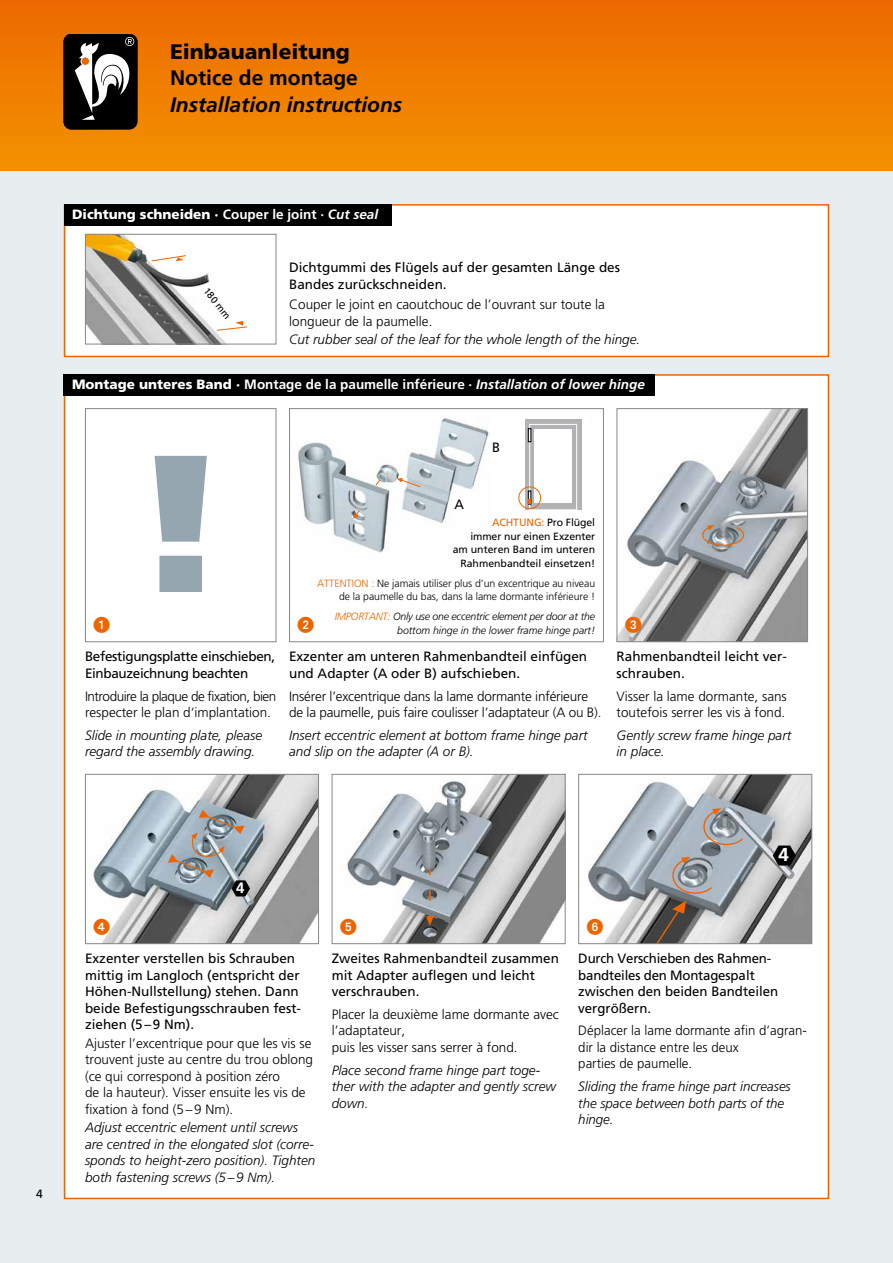
<style>
.page{position:relative;width:893px;height:1263px;background:#fff}
.page>*{position:absolute;margin:0;border:0;box-sizing:border-box;transform-origin:0 0}
.t1{font:900 195px "Frutiger";color:#95a6b0}
.t2{font:italic 700 21px "Frutiger";color:#000}
.t3{font:900 21px "Frutiger";color:#000}
.t4{font:700 21px "Frutiger";color:#000}
.t5{font:700 18.75px "Frutiger";color:#fff}
.t6{font:16.5px "European Pi One";color:#ec6502}
.t7{font:700 15px "Frutiger";color:#fff}
.t8{font:300 13.5px/16.5px "Frutiger";color:#000}
.t9{font:italic 300 13.5px/16.5px "Frutiger";color:#000}
.t10{font:13.5px/16.5px "Frutiger";color:#000}
.t11{font:700 13.5px "Frutiger";color:#fff}
.t12{font:300 13.5px/16.5px "Frutiger";letter-spacing:-.035em;color:#000}
.t13{font:13.5px/16.5px "Frutiger";letter-spacing:-.025em;color:#000}
.t14{font:900 13.5px "Frutiger";color:#fff}
.t15{font:12px "Frutiger";color:#000}
.t16{font:300 10.5px/13.5px "Frutiger";letter-spacing:-.005em;color:#000;text-align:right}
.t17{font:10.5px/13.5px "Frutiger";color:#000;text-align:right}
.t18{font:italic 300 10.5px/13.5px "Frutiger";letter-spacing:-.02em;color:#000;text-align:right}
.t19{font:9.75px "Frutiger";color:#000}
.s1{font-weight:700}
.s2{font-weight:700;font-style:italic}
.s3{font-weight:900}
.s4{font-style:italic}
.s5{color:#ec6502}
</style>
<div class="page">
<div style="left:0;top:170px;width:893px;height:1093px;background:#e8edf0"></div>
<div style="left:64px;top:374px;width:765px;height:825px;background:#fff;border:2px solid #ec6502"></div>
<div style="left:64px;top:374px;width:591px;height:21px;background:#000"></div>
<div style="left:64px;top:204px;width:765px;height:153px;background:#fff;border:2px solid #ec6502"></div>
<img style="left:87px;top:236px;width:138px;height:106px">
<svg style="left:151px;top:255px;width:96px;height:76px"></svg>
<div style="left:85px;top:234px;width:191px;height:110px;border:1px solid #878786"></div>
<div style="left:64px;top:204px;width:327px;height:21px;background:#000"></div>
<div style="left:85px;top:408px;width:191px;height:234px;border:1px solid #878786"></div>
<img style="left:298px;top:418px;width:191px;height:135px">
<svg style="left:375px;top:479px;width:6px;height:7px"></svg>
<svg style="left:397px;top:478px;width:25px;height:10px"></svg>
<svg style="left:353px;top:509px;width:8px;height:10px"></svg>
<svg style="left:525px;top:419px;width:57px;height:90px"></svg>
<div style="left:529px;top:424px;width:48px;height:86px;background:#b1b2b3;border:1px solid #fff"></div>
<div style="left:534px;top:429px;width:38px;height:74px;background:#fff"></div>
<div style="left:528px;top:428px;width:3px;height:14px;background:#fff;border:1px solid #000"></div>
<svg style="left:528px;top:491px;width:3px;height:13px"></svg>
<div style="left:519px;top:487px;width:22px;height:22px;border:1px solid #ec6502;border-radius:50%"></div>
<div style="left:289px;top:408px;width:315px;height:234px;border:1px solid #878786"></div>
<img style="left:619px;top:410px;width:187px;height:230px">
<svg style="left:702px;top:525px;width:43px;height:21px"></svg>
<div style="left:617px;top:408px;width:191px;height:234px;border:1px solid #878786"></div>
<img style="left:87px;top:776px;width:230px;height:166px">
<svg style="left:168px;top:809px;width:82px;height:87px;background:#969ea4"></svg>
<div style="left:85px;top:774px;width:234px;height:170px;border:1px solid #878786"></div>
<img style="left:347px;top:776px;width:217px;height:166px">
<svg style="left:426px;top:916px;width:8px;height:10px"></svg>
<svg style="left:429px;top:890px;width:2px;height:11px"></svg>
<svg style="left:429px;top:869px;width:2px;height:6px"></svg>
<div style="left:332px;top:774px;width:234px;height:170px;border:1px solid #878786"></div>
<img style="left:588px;top:776px;width:222px;height:166px">
<svg style="left:653px;top:901px;width:33px;height:41px"></svg>
<svg style="left:703px;top:808px;width:41px;height:38px;background:#a3a1a0"></svg>
<svg style="left:672px;top:857px;width:41px;height:37px;background:#9e9d9c"></svg>
<svg style="left:773px;top:845px;width:23px;height:20px"></svg>
<div style="left:578px;top:774px;width:234px;height:170px;border:1px solid #878786"></div>
<div style="left:627px;top:620px;width:13px;height:12px;background:#fff;border-radius:50%"></div>
<div style="left:0;top:0;width:893px;height:170px;background:linear-gradient(to bottom,#ec6900,#f39100)"></div>
<div style="left:64px;top:34px;width:73px;height:95px;background:#000;border-radius:8px"></div>
<div style="left:64px;top:34px;width:73px;height:95px;border:1px solid #000;border-radius:8px"></div>
<svg style="left:75px;top:37px;width:61px;height:83px"></svg>
<h2 class="t3" style="left:170px;top:39px;width:181px">Einbauanleitung</h2>
<h2 class="t4" style="left:170px;top:66px;width:189px">Notice de montage</h2>
<h2 class="t2" style="left:170px;top:92px;width:234px">Installation instructions</h2>
<p class="t14" style="left:72px;top:206px;width:308px">Dichtung schneiden · <span class="s1">Couper le joint ·</span> <span class="s2">Cut seal</span></p>
<p class="t10" style="left:289px;top:259px;width:332px">Dichtgummi des Flügels auf der gesamten Länge des<br>Bandes zurückschneiden.</p>
<p class="t8" style="left:289px;top:296px;width:317px">Couper le joint en caoutchouc de l’ouvrant sur toute la longueur de la paumelle.</p>
<p class="t9" style="left:289px;top:331px;width:353px">Cut rubber seal of the leaf for the whole length of the hinge.</p>
<p class="t19" style="left:210px;top:285px;width:38px;rotate:51deg">180 mm</p>
<p class="t11" style="left:72px;top:377px;width:574px"><span class="s3">Montage unteres Band ·</span> Montage de la paumelle inférieure · <span class="s4">Installation of lower hinge</span></p>
<p class="t10" style="left:492px;top:439px;width:10px">B</p>
<h1 class="t1" style="left:139px;top:405px;width:85px">!</h1>
<p class="t10" style="left:454px;top:496px;width:11px">A</p>
<p class="t17" style="left:453px;top:516px;width:144px"><span class="s5">ACHTUNG:</span> Pro Flügel<br>immer nur einen Exzenter am unteren Band im unteren<br>Rahmenbandteil einsetzen!</p>
<p class="t16" style="left:317px;top:576px;width:280px"><span class="s5">ATTENTION :</span> Ne jamais utiliser plus d’un excentrique au niveau de la paumelle du bas, dans la lame dormante inférieure !</p>
<p class="t18" style="left:335px;top:610px;width:262px"><span class="s5">IMPORTANT:</span> Only use one eccentric element per door at the bottom hinge in the lower frame hinge part!</p>
<p class="t6" style="left:94px;top:616px;width:18px">1</p>
<p class="t6" style="left:298px;top:616px;width:18px">2</p>
<p class="t6" style="left:625px;top:616px;width:18px">3</p>
<p class="t13" style="left:85px;top:648px;width:192px">Befestigungsplatte einschieben,<br>Einbauzeichnung beachten</p>
<p class="t12" style="left:85px;top:687px;width:193px">Introduire la plaque de fixation, bien respecter le plan d‘implantation.</p>
<p class="t9" style="left:85px;top:727px;width:179px">Slide in mounting plate, please regard the assembly drawing.</p>
<p class="t10" style="left:289px;top:648px;width:299px">Exzenter am unteren Rahmenbandteil einfügen und Adapter (A oder B) aufschieben.</p>
<p class="t8" style="left:289px;top:687px;width:314px">Insérer l’excentrique dans la lame dormante inférieure de la paumelle, puis faire coulisser l’adaptateur (A ou B).</p>
<p class="t9" style="left:289px;top:727px;width:300px">Insert eccentric element at bottom frame hinge part and slip on the adapter (A or B).</p>
<p class="t10" style="left:617px;top:648px;width:172px">Rahmenbandteil leicht ver&shy;schrauben.</p>
<p class="t8" style="left:617px;top:687px;width:172px">Visser la lame dormante, sans toutefois serrer les vis à fond.</p>
<p class="t9" style="left:617px;top:727px;width:176px">Gently screw frame hinge part in place.</p>
<p class="t15" style="left:36px;top:1187px;width:8px">4</p>
<p class="t7" style="left:236px;top:879px;width:10px">4</p>
<p class="t6" style="left:94px;top:918px;width:18px">4</p>
<p class="t6" style="left:340px;top:918px;width:18px">5</p>
<p class="t6" style="left:587px;top:918px;width:18px">6</p>
<h3 class="t5" style="left:778px;top:844px;width:12px">4</h3>
<p class="t10" style="left:85px;top:950px;width:218px">Exzenter verstellen bis Schrauben mittig im Langloch (entspricht der<br>Höhen-Nullstellung) stehen. Dann beide Befestigungsschrauben fest&shy;ziehen (5–9 Nm).</p>
<p class="t8" style="left:85px;top:1035px;width:230px">Ajuster l’excentrique pour que les vis se trouvent juste au centre du trou oblong (ce qui correspond à position zéro<br>de la hauteur). Visser ensuite les vis de fixation à fond (5–9 Nm).</p>
<p class="t9" style="left:85px;top:1119px;width:232px">Adjust eccentric element until screws are centred in the elongated slot (corre&shy;sponds to height-zero position). Tighten both fastening screws (5–9 Nm).</p>
<p class="t10" style="left:332px;top:950px;width:229px">Zweites Rahmenbandteil zusammen mit Adapter auflegen und leicht verschrauben.</p>
<p class="t8" style="left:332px;top:1006px;width:229px">Placer la deuxième lame dormante avec l’adaptateur,<br>puis les visser sans serrer à fond.</p>
<p class="t9" style="left:332px;top:1062px;width:226px">Place second frame hinge part toge&shy;ther with the adapter and gently screw down.</p>
<p class="t10" style="left:578px;top:950px;width:201px">Durch Verschieben des Rahmen&shy;bandteiles den Montagespalt zwischen den beiden Bandteilen vergrößern.</p>
<p class="t8" style="left:578px;top:1022px;width:230px">Déplacer la lame dormante afin d’agran&shy;dir la distance entre les deux<br>parties de paumelle.</p>
<p class="t9" style="left:578px;top:1078px;width:214px">Sliding the frame hinge part increases the space between both parts of the hinge.</p>
</div>
